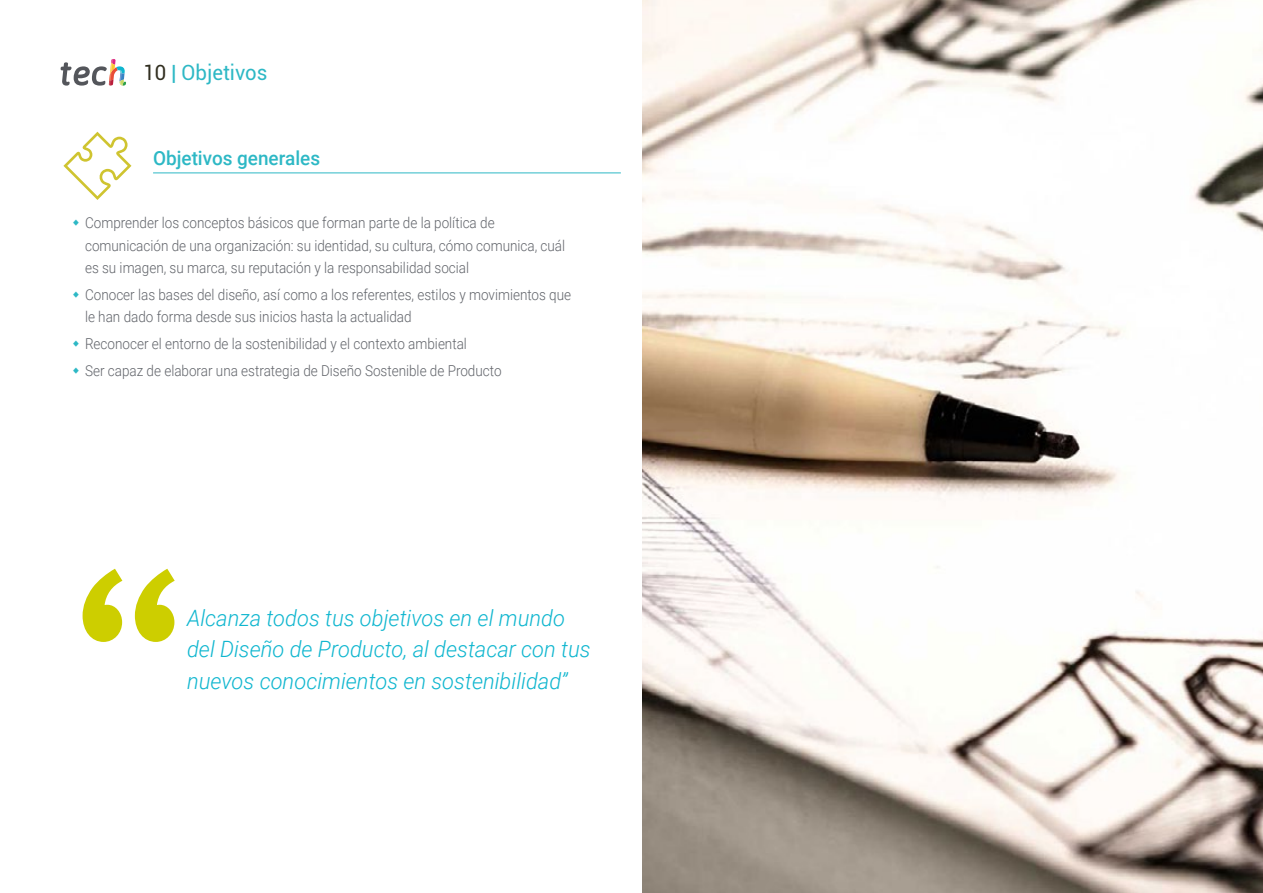
<style>
.page{position:relative;width:1263px;height:893px;background:#fff}
.page>*{position:absolute;margin:0;border:0;box-sizing:border-box;transform-origin:0 0}
.t1{font:italic 300 22.5px/31.5px "Roboto";color:#0fb6cf}
.t2{font:21px "Roboto";color:#2db8c5}
.t3{font:500 19.5px "Roboto";color:#2db8c5}
.t4{font:300 15px/22.5px "Roboto";color:#61646a;scale:.9 1}
.s1{color:#312e20}
</style>
<div class="page">
<hr style="left:153px;top:173px;width:468px;height:1px;background:#2db8c5">
<svg style="left:63px;top:132px;width:68px;height:68px"></svg>
<img style="left:642px;top:0;width:621px;height:893px">
<svg style="left:61px;top:59px;width:65px;height:27px"></svg>
<svg style="left:83px;top:569px;width:92px;height:73px"></svg>
<h2 class="t2" style="left:144px;top:57px;width:125px"><span class="s1">10</span> | Objetivos</h2>
<h3 class="t3" style="left:153px;top:144px;width:169px">Objetivos generales</h3>
<p class="t4" style="left:85px;top:211px;width:535px">Comprender los conceptos básicos que forman parte de la política de comunicación de una organización: su identidad, su cultura, cómo comunica, cuál es su imagen, su marca, su reputación y la responsabilidad social</p>
<p class="t4" style="left:85px;top:283px;width:542px">Conocer las bases del diseño, así como a los referentes, estilos y movimientos que le han dado forma desde sus inicios hasta la actualidad</p>
<p class="t4" style="left:85px;top:330px;width:464px;line-height:26.7px">Reconocer el entorno de la sostenibilidad y el contexto ambiental<br>Ser capaz de elaborar una estrategia de Diseño Sostenible de Producto</p>
<h1 class="t1" style="left:187px;top:601px;width:405px">Alcanza todos tus objetivos en el mundo del Diseño de Producto, al destacar con tus nuevos conocimientos en sostenibilidad”</h1>
</div>
